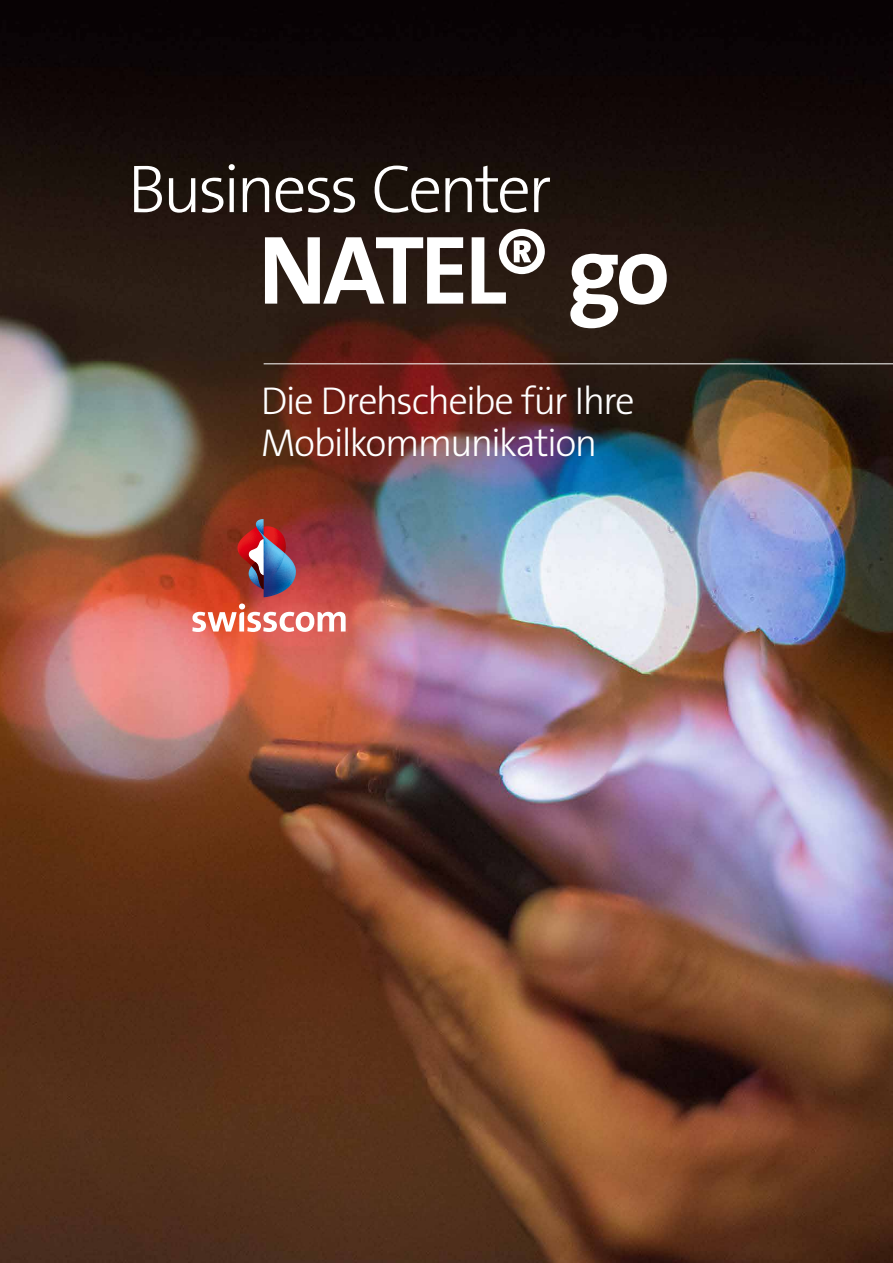
<style>
.page{position:relative;width:893px;height:1263px;background:#fff}
.page>*{position:absolute;margin:0;border:0;box-sizing:border-box;transform-origin:0 0}
.t1{font:700 98.25px "The Sans B W7";letter-spacing:-.045em;color:#fff}
.t2{font:300 68.25px "The Sans B W3";letter-spacing:-.055em;color:#fff}
.t3{font:300 39px/42px "The Sans B W3";letter-spacing:-.045em;color:#fff}
</style>
<div class="page">
<img style="left:0;top:0;width:893px;height:1263px">
<img style="left:237px;top:519px;width:59px;height:78px">
<svg style="left:192px;top:603px;width:154px;height:29px"></svg>
<hr style="left:264px;top:363px;width:629px;height:1px;background:#fff">
<h2 class="t2" style="left:128px;top:145px;width:426px">Business Center</h2>
<h1 class="t1" style="left:258px;top:207px;width:414px">NATEL® go</h1>
<p class="t3" style="left:261px;top:380px;width:376px">Die Drehscheibe für Ihre<br>Mobilkommunikation</p>
</div>
